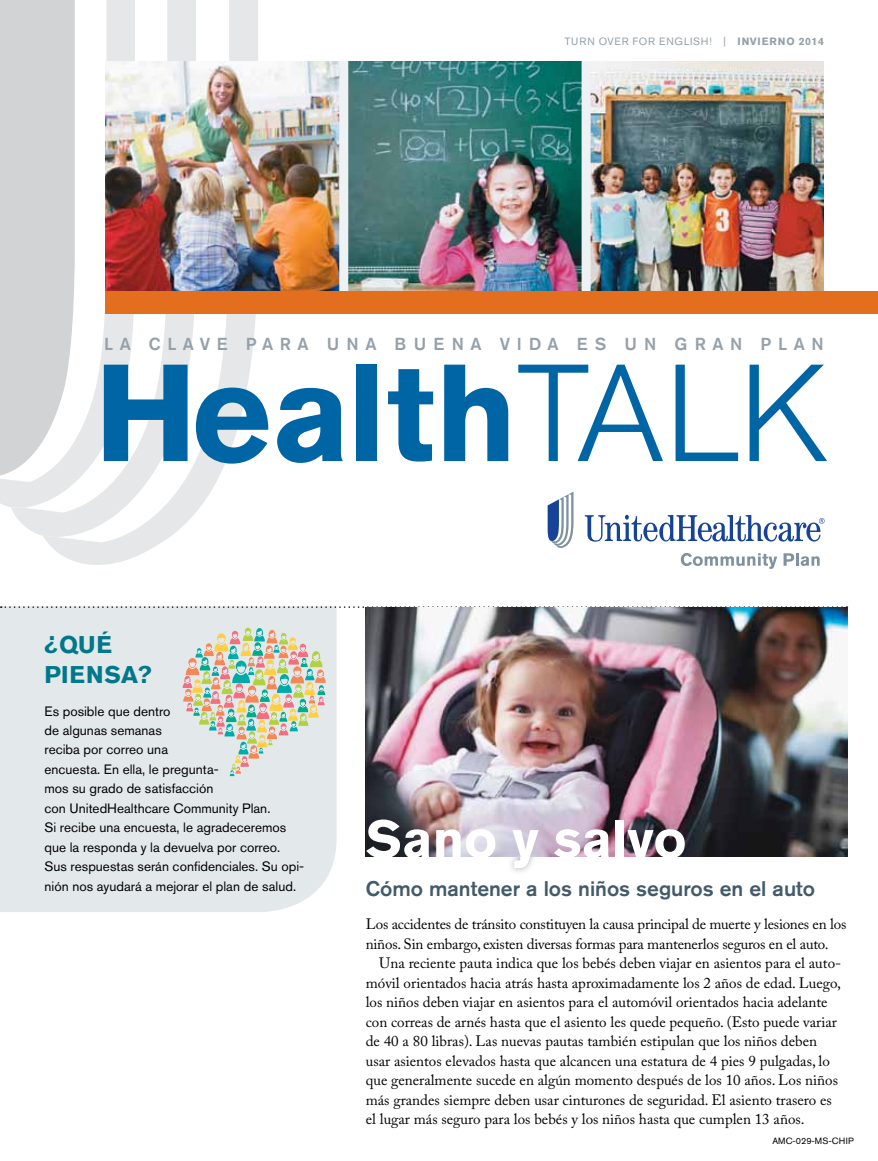
<style>
.page{position:relative;width:878px;height:1161px;background:#fff}
.page>*{position:absolute;margin:0;border:0;box-sizing:border-box;transform-origin:0 0}
.t1{font:700 136.5px "Akzidenz Grotesk BE";color:#0065a4}
.t2{font:700 52.5px "Akzidenz Grotesk BE";color:#fff}
.t3{font:700 24px/30px "Akzidenz Grotesk BE";letter-spacing:.04em;color:#00788a}
.t4{font:500 21px "Akzidenz Grotesk BE";color:#425a69}
.t5{font:500 17.25px "Akzidenz Grotesk BE";letter-spacing:.38em;color:#95a0a9}
.t6{font:15px/19.5px "Adobe Caslon Pro";color:#000}
.t7{font:13.5px/19.5px "Akzidenz Grotesk BE";color:#000}
.t8{font:10.5px "Akzidenz Grotesk BE";letter-spacing:.09em;color:#95a0a9}
.t9{font:9px "Akzidenz Grotesk BE";letter-spacing:.02em;color:#000}
.s1{font-weight:700}
.s2{font-weight:300}
</style>
<div class="page">
<div style="left:0;top:606px;width:336px;height:306px;background:#e3e8eb"></div>
<svg style="left:1px;top:606px;width:846px;height:2px"></svg>
<svg style="left:183px;top:628px;width:143px;height:148px;background:#d1d4c4"></svg>
<div style="left:504px;top:823px;width:41px;height:53px;background:#000;opacity:.35"></div>
<img style="left:366px;top:608px;width:481px;height:249px">
<div style="left:0;top:0;width:11px;height:507px;background:#d1d3d4"></div>
<svg style="left:11px;top:0;width:32px;height:536px;background:#d5d7d8"></svg>
<svg style="left:43px;top:0;width:215px;height:565px"></svg>
<svg style="left:584px;top:515px;width:240px;height:27px"></svg>
<svg style="left:547px;top:492px;width:26px;height:56px"></svg>
<svg style="left:680px;top:553px;width:97px;height:16px"></svg>
<svg style="left:783px;top:553px;width:36px;height:13px"></svg>
<img style="left:106px;top:61px;width:233px;height:230px">
<img style="left:348px;top:61px;width:233px;height:230px">
<img style="left:590px;top:61px;width:234px;height:230px">
<div style="left:339px;top:61px;width:9px;height:242px;background:#eff2f4"></div>
<div style="left:581px;top:61px;width:9px;height:242px;background:#eff2f4"></div>
<div style="left:106px;top:291px;width:772px;height:23px;background:#e36f1e"></div>
<p class="t8" style="left:565px;top:35px;width:260px">Tu rn over for eng lish ! | <span class="s1">INVIERNO 2014</span></p>
<p class="t5" style="left:104px;top:333px;width:14px">LA</p>
<p class="t5" style="left:149px;top:333px;width:676px">Clave para una buena vida es un gran plan</p>
<h1 class="t1" style="left:94px;top:334px;width:736px">HEALTH<span class="s2">TALK</span></h1>
<h3 class="t3" style="left:44px;top:629px;width:109px">¿QUÉ<br>PIENSA?</h3>
<p class="t7" style="left:44px;top:701px;width:261px">Es posible que dentro<br>de algunas semanas<br>reciba por correo una<br>encuesta. En ella, le pregunta-<br>mos su grado de satisfacción<br>con UnitedHealthcare Community Plan.<br>Si recibe una encuesta, le agradeceremos que la responda y la devuelva por correo.<br>Sus respuestas serán confidenciales. Su opi&shy;nión nos ayudará a mejorar el plan de salud.</p>
<h2 class="t2" style="left:366px;top:809px;width:322px">SANO SALVO</h2>
<h2 class="t2" style="left:512px;top:810px;width:28px">Y</h2>
<h3 class="t4" style="left:366px;top:876px;width:451px">Cómo mantener a los niños seguros en el auto</h3>
<p class="t6" style="left:366px;top:914px;width:482px">Los accidentes de tránsito constituyen la causa principal de muerte y lesiones en los niños. Sin embargo, existen diversas formas para mantenerlos seguros en el auto.</p>
<p class="t6" style="left:366px;top:953px;width:477px;text-indent:14px">Una reciente pauta indica que los bebés deben viajar en asientos para el auto&shy;móvil orientados hacia atrás hasta aproximadamente los 2 años de edad. Luego, los niños deben viajar en asientos para el automóvil orientados hacia adelante con correas de arnés hasta que el asiento les quede pequeño. (Esto puede variar de 40 a 80 libras). Las nuevas pautas también estipulan que los niños deben usar asientos elevados hasta que alcancen una estatura de 4 pies 9 pulgadas, lo que generalmente sucede en algún momento después de los 10 años. Los niños más grandes siempre deben usar cinturones de seguridad. El asiento trasero es el lugar más seguro para los bebés y los niños hasta que cumplen 13 años.</p>
<p class="t9" style="left:772px;top:1136px;width:83px">AMC-029-MS-CHIP</p>
</div>
